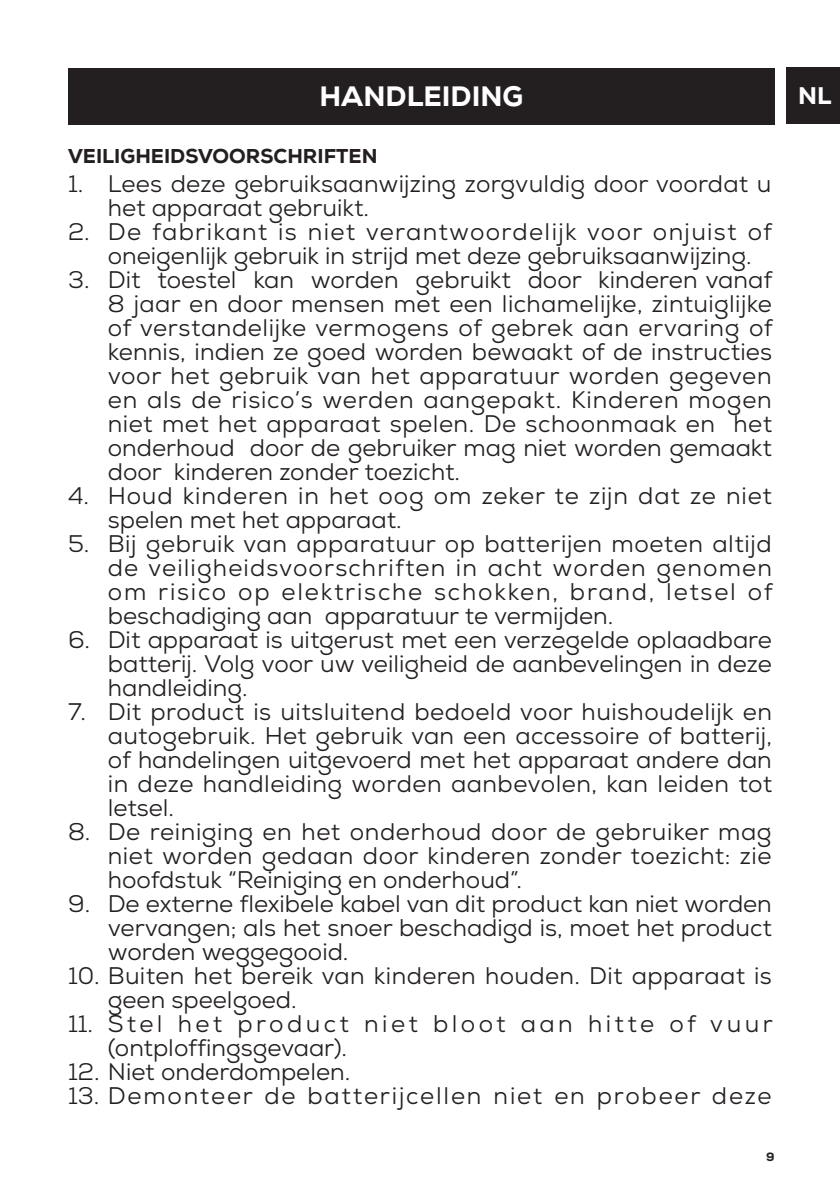
<style>
.page{position:relative;width:840px;height:1191px;background:#fff}
.page>*{position:absolute;margin:0;border:0;box-sizing:border-box;transform-origin:0 0}
.t1{font:800 28px "Nexa";color:#fff}
.t2{font:24px/24px "Nexa";color:#231f20;text-align:justify}
.t3{font:24px/24px "Nexa";letter-spacing:.03em;color:#231f20}
.t4{font:24px/24px "Nexa";letter-spacing:.135em;color:#231f20}
.t5{font:24px "Nexa";letter-spacing:.075em;color:#231f20}
.t6{font:800 24px "Nexa";color:#fff}
.t7{font:800 20px "Nexa";color:#231f20}
.t8{font:800 12px "Nexa";color:#231f20}
</style>
<div class="page">
<div style="left:785px;top:68px;width:54px;height:56px;background:#231f20"></div>
<div style="left:68px;top:68px;width:706px;height:57px;background:#231f20"></div>
<p class="t1" style="left:319px;top:79px;width:205px">HANDLEIDING</p>
<p class="t6" style="left:797px;top:81px;width:35px">NL</p>
<p class="t7" style="left:68px;top:143px;width:311px">VEILIGHEIDSVOORSCHRIFTEN</p>
<p class="t2" style="left:108px;top:172px;width:664px;text-indent:-40px">1. Lees deze gebruiksaanwijzing zorgvuldig door voordat u het apparaat gebruikt.</p>
<p class="t2" style="left:108px;top:220px;width:665px;text-indent:-40px">2. De fabrikant is niet verantwoordelijk voor onjuist of oneigenlijk gebruik in strijd met deze gebruiksaanwijzing.</p>
<p class="t2" style="left:108px;top:268px;width:666px;text-indent:-40px">3. Dit toestel kan worden gebruikt door kinderen vanaf 8 jaar en door mensen met een lichamelijke, zintuiglijke of verstandelijke vermogens of gebrek aan ervaring of kennis, indien ze goed worden bewaakt of de instructies voor het gebruik van het apparatuur worden gegeven en als de risico’s werden aangepakt. Kinderen mogen niet met het apparaat spelen. De schoonmaak en het onderhoud door de gebruiker mag niet worden gemaakt door kinderen zonder toezicht.</p>
<p class="t3" style="left:108px;top:484px;width:665px;text-indent:-40px">4. Houd kinderen in het oog om zeker te zijn dat ze niet spelen met het apparaat.</p>
<p class="t2" style="left:108px;top:532px;width:666px;text-indent:-40px">5. Bij gebruik van apparatuur op batterijen moeten altijd de veiligheidsvoorschriften in acht worden genomen om risico op elektrische schokken, brand, letsel of beschadiging aan apparatuur te vermijden.</p>
<p class="t2" style="left:108px;top:628px;width:665px;text-indent:-40px">6. Dit apparaat is uitgerust met een verzegelde oplaadbare batterij. Volg voor uw veiligheid de aanbevelingen in deze handleiding.</p>
<p class="t2" style="left:108px;top:700px;width:665px;text-indent:-40px">7. Dit product is uitsluitend bedoeld voor huishoudelijk en autogebruik. Het gebruik van een accessoire of batterij, of handelingen uitgevoerd met het apparaat andere dan in deze handleiding worden aanbevolen, kan leiden tot letsel.</p>
<p class="t2" style="left:108px;top:820px;width:665px;text-indent:-40px">8. De reiniging en het onderhoud door de gebruiker mag niet worden gedaan door kinderen zonder toezicht: zie hoofdstuk “Reiniging en onderhoud”.</p>
<p class="t2" style="left:108px;top:892px;width:665px;text-indent:-40px">9. De externe flexibele kabel van dit product kan niet worden vervangen; als het snoer beschadigd is, moet het product worden weggegooid.</p>
<p class="t2" style="left:108px;top:964px;width:665px;text-indent:-40px">10. Buiten het bereik van kinderen houden. Dit apparaat is geen speelgoed.</p>
<p class="t4" style="left:108px;top:1012px;width:666px;text-indent:-40px">11. Stel het product niet bloot aan hitte of vuur (ontploffingsgevaar).</p>
<p class="t2" style="left:68px;top:1060px;width:283px">12. Niet onderdompelen.</p>
<p class="t5" style="left:68px;top:1080px;width:704px">13. Demonteer de batterijcellen niet en probeer deze</p>
<p class="t8" style="left:765px;top:1149px;width:10px">9</p>
</div>
